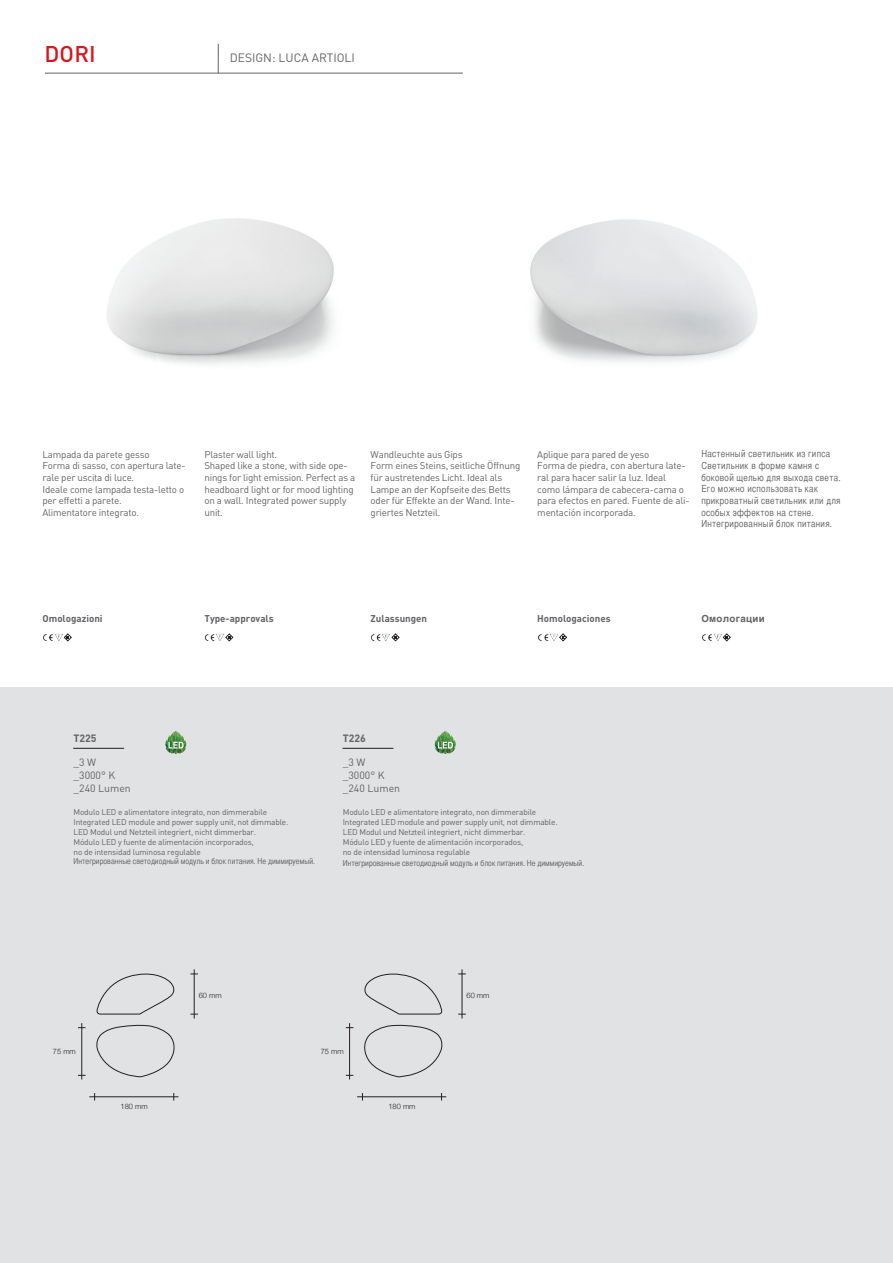
<style>
.page{position:relative;width:893px;height:1263px;background:#fff}
.page>*{position:absolute;margin:0;border:0;box-sizing:border-box;transform-origin:0 0}
.t1{font:500 22.5px "DIN";color:#d7171f}
.t2{font:12px "DIN";color:#636366}
.t3{font:10.5px/12.6px "DIN";color:#636366}
.t4{font:700 10.5px "DIN";color:#636366}
.t5{font:9.75px/11.7px "DIN";letter-spacing:-.02em;color:#636366}
.t6{font:9.75px/11.7px "Helvetica CY Plain";letter-spacing:.03em;color:#636366}
.t7{font:700 9.75px "DIN";color:#636366}
.t8{font:700 9.75px "Helvetica Cyr";letter-spacing:.03em;color:#636366}
.t9{font:8.25px/9.9px "DIN";letter-spacing:-.02em;color:#636366}
.t10{font:8.25px "Helvetica CY Plain";color:#636366}
.t11{font:300 7.5px "Helvetica Neue";color:#231f20}
</style>
<div class="page">
<div style="left:0;top:687px;width:893px;height:576px;background:#e1e2e4"></div>
<img style="left:107px;top:218px;width:227px;height:147px">
<hr style="left:45px;top:73px;width:418px;height:1px;background:#636366">
<svg style="left:218px;top:44px;width:1px;height:29px"></svg>
<hr style="left:73px;top:748px;width:51px;height:1px;background:#231f20">
<svg style="left:43px;top:633px;width:29px;height:9px"></svg>
<svg style="left:204px;top:633px;width:29px;height:9px"></svg>
<svg style="left:370px;top:633px;width:29px;height:9px"></svg>
<svg style="left:538px;top:633px;width:29px;height:9px"></svg>
<svg style="left:701px;top:633px;width:29px;height:9px"></svg>
<hr style="left:342px;top:748px;width:51px;height:1px;background:#231f20">
<img style="left:530px;top:219px;width:228px;height:144px">
<svg style="left:96px;top:1024px;width:79px;height:53px"></svg>
<svg style="left:97px;top:973px;width:78px;height:41px"></svg>
<hr style="left:194px;top:969px;width:1px;height:49px;background:#231f20">
<hr style="left:82px;top:1023px;width:1px;height:56px;background:#231f20">
<hr style="left:89px;top:1096px;width:89px;height:1px;background:#231f20">
<svg style="left:364px;top:1024px;width:79px;height:53px"></svg>
<svg style="left:364px;top:973px;width:78px;height:41px"></svg>
<hr style="left:462px;top:969px;width:1px;height:49px;background:#231f20">
<hr style="left:349px;top:1023px;width:1px;height:56px;background:#231f20">
<hr style="left:357px;top:1096px;width:89px;height:1px;background:#231f20">
<img style="left:165px;top:731px;width:21px;height:23px">
<svg style="left:169px;top:742px;width:14px;height:6px"></svg>
<img style="left:435px;top:731px;width:21px;height:23px">
<svg style="left:438px;top:742px;width:15px;height:6px"></svg>
<h1 class="t1" style="left:44px;top:46px;width:53px">DORI</h1>
<p class="t2" style="left:230px;top:51px;width:127px">DESIGN: LUCA ARTIOLI</p>
<p class="t5" style="left:43px;top:448px;width:145px">Lampada da parete gesso<br>Forma di sasso, con apertura late&shy;rale per uscita di luce.<br>Ideale come lampada testa-letto o per effetti a parete.<br>Alimentatore integrato.</p>
<p class="t5" style="left:204px;top:448px;width:152px">Plaster wall light.<br>Shaped like a stone, with side ope&shy;nings for light emission. Perfect as a headboard light or for mood lighting on a wall. Integrated power supply unit.</p>
<p class="t5" style="left:371px;top:448px;width:151px">Wandleuchte aus Gips<br>Form eines Steins, seitliche Öffnung für austretendes Licht. Ideal als<br>Lampe an der Kopfseite des Betts oder für Effekte an der Wand. Inte&shy;griertes Netzteil.</p>
<p class="t5" style="left:537px;top:448px;width:154px">Aplique para pared de yeso<br>Forma de piedra, con abertura late&shy;ral para hacer salir la luz. Ideal como lámpara de cabecera-cama o para efectos en pared. Fuente de ali&shy;mentación incorporada.</p>
<p class="t6" style="left:701px;top:448px;width:141px">Настенный светильник из гипса<br>Светильник в форме камня с боковой щелью для выхода света.<br>Его можно использовать как прикроватный светильник или для особых эффектов на стене.<br>Интегрированный блок питания.</p>
<p class="t7" style="left:43px;top:613px;width:62px">Omologazioni</p>
<p class="t7" style="left:204px;top:613px;width:71px">Type-approvals</p>
<p class="t7" style="left:371px;top:613px;width:58px">Zulassungen</p>
<p class="t7" style="left:537px;top:613px;width:75px">Homologaciones</p>
<p class="t8" style="left:701px;top:615px;width:65px">Омологации</p>
<p class="t4" style="left:74px;top:732px;width:25px">T225</p>
<p class="t3" style="left:74px;top:756px;width:59px">_3 W _3000° K _240 Lumen</p>
<p class="t9" style="left:74px;top:807px;width:216px">Modulo LED e alimentatore integrato, non dimmerabile Integrated LED module and power supply unit, not dimmable.<br>LED Modul und Netzteil integriert, nicht dimmerbar.<br>Módulo LED y fuente de alimentación incorporados,<br>no de intensidad luminosa regulable</p>
<p class="t10" style="left:74px;top:856px;width:243px">Интегрированные светодиодный модуль и блок питания. Не диммируемый.</p>
<p class="t4" style="left:343px;top:732px;width:25px">T226</p>
<p class="t3" style="left:343px;top:756px;width:59px">_3 W _3000° K _240 Lumen</p>
<p class="t9" style="left:343px;top:807px;width:216px">Modulo LED e alimentatore integrato, non dimmerabile Integrated LED module and power supply unit, not dimmable.<br>LED Modul und Netzteil integriert, nicht dimmerbar.<br>Módulo LED y fuente de alimentación incorporados,<br>no de intensidad luminosa regulable</p>
<p class="t10" style="left:343px;top:858px;width:243px">Интегрированные светодиодный модуль и блок питания. Не диммируемый.</p>
<p class="t11" style="left:53px;top:1047px;width:24px">75 mm</p>
<p class="t11" style="left:121px;top:1102px;width:29px">180 mm</p>
<p class="t11" style="left:199px;top:991px;width:24px">60 mm</p>
<p class="t11" style="left:321px;top:1047px;width:24px">75 mm</p>
<p class="t11" style="left:388px;top:1102px;width:29px">180 mm</p>
<p class="t11" style="left:467px;top:991px;width:24px">60 mm</p>
</div>
